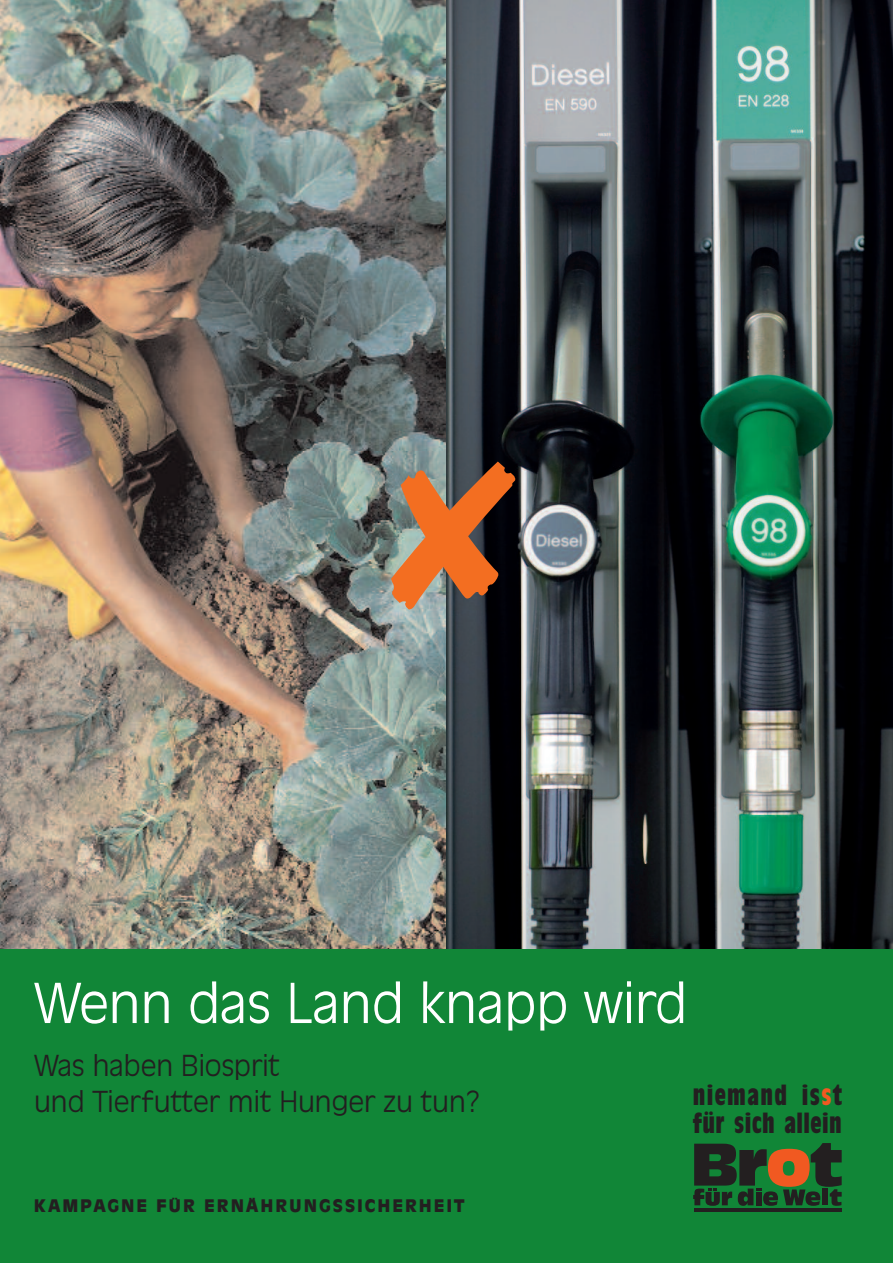
<style>
.page{position:relative;width:893px;height:1263px;background:#fff}
.page>*{position:absolute;margin:0;border:0;box-sizing:border-box;transform-origin:0 0}
.t1{font:205.65px "MS Gothic";color:#f36e21}
.t2{font:300 57px "Antique Olive BQ";color:#fff}
.t3{font:300 30px/36px "Antique Olive BQ";color:#231f20}
.t4{font:700 condensed 27.3px/27.3px "Antique Olive";letter-spacing:.02em;color:#231f20}
.t5{font:700 18px "Antique Olive BQ";letter-spacing:.12em;color:#231f20}
.s1{color:#f15921}
</style>
<div class="page">
<div style="left:0;top:948px;width:893px;height:315px;background:#118637"></div>
<img style="left:0;top:0;width:446px;height:948px">
<img style="left:446px;top:0;width:447px;height:948px">
<hr style="left:694px;top:1208px;width:148px;height:4px;background:#231f20">
<svg style="left:693px;top:1143px;width:149px;height:63px"></svg>
<h1 class="t1" style="left:350px;top:416px;width:207px">✘</h1>
<h2 class="t2" style="left:34px;top:978px;width:654px">Wenn das Land knapp wird</h2>
<p class="t3" style="left:34px;top:1048px;width:447px">Was haben Biosprit<br>und Tierfutter mit Hunger zu tun?</p>
<p class="t4" style="left:693px;top:1083px;width:151px">niemand is<span class="s1">s</span>t für sich allein</p>
<p class="t5" style="left:34px;top:1197px;width:432px">KAMPAGNE FÜR ERNÄHRUNGSSICHERHEIT</p>
</div>
